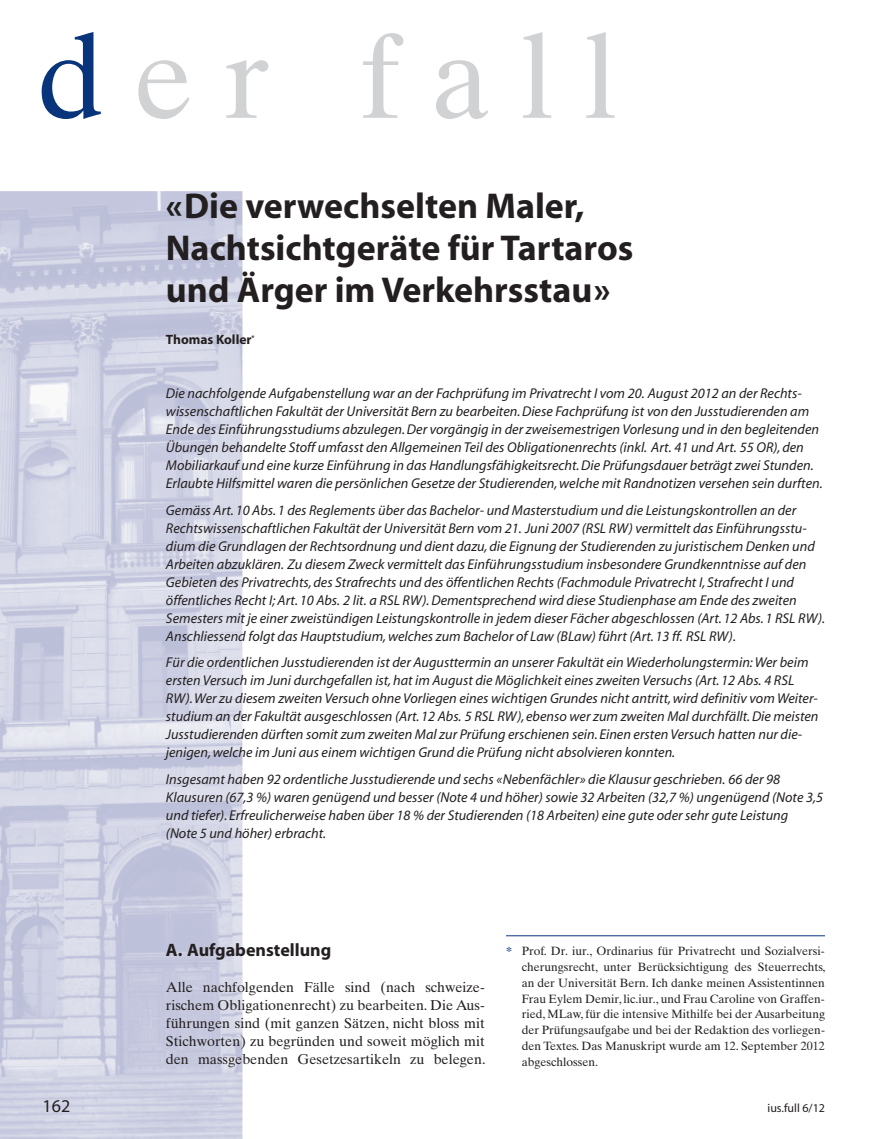
<style>
.page{position:relative;width:878px;height:1139px;background:#fff}
.page>*{position:absolute;margin:0;border:0;box-sizing:border-box;transform-origin:0 0}
.t1{font:120px "Times Ten";letter-spacing:.25em;color:#d1d2d4}
.t2{font:700 36px/42px "Myriad";color:#231f20}
.t3{font:700 18px "Myriad";color:#231f20}
.t4{font:18px "Myriad";color:#231f20}
.t5{font:italic 14.25px/18px "Myriad";color:#231f20}
.t6{font:14.25px/18px "Times Ten";color:#231f20;text-align:justify}
.t7{font:700 13.5px "Myriad";color:#231f20}
.t8{font:12px/15.8px "Times Ten";color:#231f20;text-align:justify}
.t9{font:12px "Myriad";color:#231f20}
.s1{color:#08347b}
.s2{font-weight:700;color:#08347b}
</style>
<div class="page">
<img style="left:0;top:191px;width:242px;height:948px">
<hr style="left:506px;top:935px;width:319px;height:1px;background:#08347b">
<h1 class="t1" style="left:37px;top:6px;width:582px"><span class="s1">d</span>er fall</h1>
<h2 class="t2" style="left:166px;top:186px;width:469px">«Die verwechselten Maler,<br>Nachtsichtgeräte für Tartaros und Ärger im Verkehrsstau»</h2>
<p class="t7" style="left:166px;top:333px;width:90px">Thomas Koller<sup>*</sup></p>
<p class="t5" style="left:166px;top:385px;width:658px">Die nachfolgende Aufgabenstellung war an der Fachprüfung im Privatrecht I vom 20. August 2012 an der Rechts&shy;wissenschaftlichen Fakultät der Universität Bern zu bearbeiten. Diese Fachprüfung ist von den Jusstudierenden am Ende des Einführungsstudiums abzulegen. Der vorgängig in der zweisemestrigen Vorlesung und in den begleitenden Übungen behandelte Stoff umfasst den Allgemeinen Teil des Obligationenrechts (inkl. Art. 41 und Art. 55 OR), den Mobiliarkauf und eine kurze Einführung in das Handlungsfähigkeitsrecht. Die Prüfungsdauer beträgt zwei Stunden.<br>Erlaubte Hilfsmittel waren die persönlichen Gesetze der Studierenden, welche mit Randnotizen versehen sein durften.</p>
<p class="t5" style="left:166px;top:501px;width:661px">Gemäss Art.10 Abs.1 des Reglements über das Bachelor- und Masterstudium und die Leistungskontrollen an der Rechtswissenschaftlichen Fakultät der Universität Bern vom 21. Juni 2007 (RSL RW) vermittelt das Einführungsstu&shy;dium die Grundlagen der Rechtsordnung und dient dazu, die Eignung der Studierenden zu juristischem Denken und Arbeiten abzuklären. Zu diesem Zweck vermittelt das Einführungsstudium insbesondere Grundkenntnisse auf den Gebieten des Privatrechts, des Strafrechts und des öffentlichen Rechts (Fachmodule Privatrecht I, Strafrecht I und öffentliches Recht I; Art.10 Abs. 2 lit. a RSL RW). Dementsprechend wird diese Studienphase am Ende des zweiten Semesters mit je einer zweistündigen Leistungskontrolle in jedem dieser Fächer abgeschlossen (Art.12 Abs.1 RSL RW).<br>Anschliessend folgt das Hauptstudium, welches zum Bachelor of Law (BLaw) führt (Art.13 ff. RSL RW).</p>
<p class="t5" style="left:166px;top:654px;width:654px">Für die ordentlichen Jusstudierenden ist der Augusttermin an unserer Fakultät ein Wiederholungstermin: Wer beim ersten Versuch im Juni durchgefallen ist, hat im August die Möglichkeit eines zweiten Versuchs (Art.12 Abs. 4 RSL RW). Wer zu diesem zweiten Versuch ohne Vorliegen eines wichtigen Grundes nicht antritt, wird definitiv vom Weiter&shy;studium an der Fakultät ausgeschlossen (Art.12 Abs. 5 RSL RW), ebenso wer zum zweiten Mal durchfällt. Die meisten Jusstudierenden dürften somit zum zweiten Mal zur Prüfung erschienen sein. Einen ersten Versuch hatten nur die&shy;jenigen, welche im Juni aus einem wichtigen Grund die Prüfung nicht absolvieren konnten.</p>
<p class="t5" style="left:166px;top:770px;width:659px">Insgesamt haben 92 ordentliche Jusstudierende und sechs «Nebenfächler» die Klausur geschrieben. 66 der 98<br>Klausuren (67,3 %) waren genügend und besser (Note 4 und höher) sowie 32 Arbeiten (32,7 %) ungenügend (Note 3,5 und tiefer). Erfreulicherweise haben über 18 % der Studierenden (18 Arbeiten) eine gute oder sehr gute Leistung (Note 5 und höher) erbracht.</p>
<p class="t3" style="left:166px;top:941px;width:167px">A. Aufgabenstellung</p>
<p class="t6" style="left:166px;top:978px;width:321px">Alle nachfolgenden Fälle sind (nach schweize&shy;rischem Obligationenrecht) zu bearbeiten. Die Aus&shy;führungen sind (mit ganzen Sätzen, nicht bloss mit Stichworten) zu begründen und soweit möglich mit den massgebenden Gesetzesartikeln zu belegen.</p>
<p class="t8" style="left:522px;top:943px;width:305px;text-indent:-16px"><span class="s2">*</span> Prof. Dr. iur., Ordinarius für Privatrecht und Sozialversi&shy;cherungsrecht, unter Berücksichtigung des Steuerrechts, an der Universität Bern. Ich danke meinen Assistentinnen Frau Eylem Demir, lic.iur., und Frau Caroline von Graffen&shy;ried, MLaw, für die intensive Mithilfe bei der Ausarbeitung der Prüfungsaufgabe und bei der Redaktion des vorliegen&shy;den Textes. Das Manuskript wurde am 12. September 2012 abgeschlossen.</p>
<p class="t4" style="left:43px;top:1097px;width:29px">162</p>
<p class="t9" style="left:768px;top:1102px;width:59px">ius.full 6/12</p>
</div>
